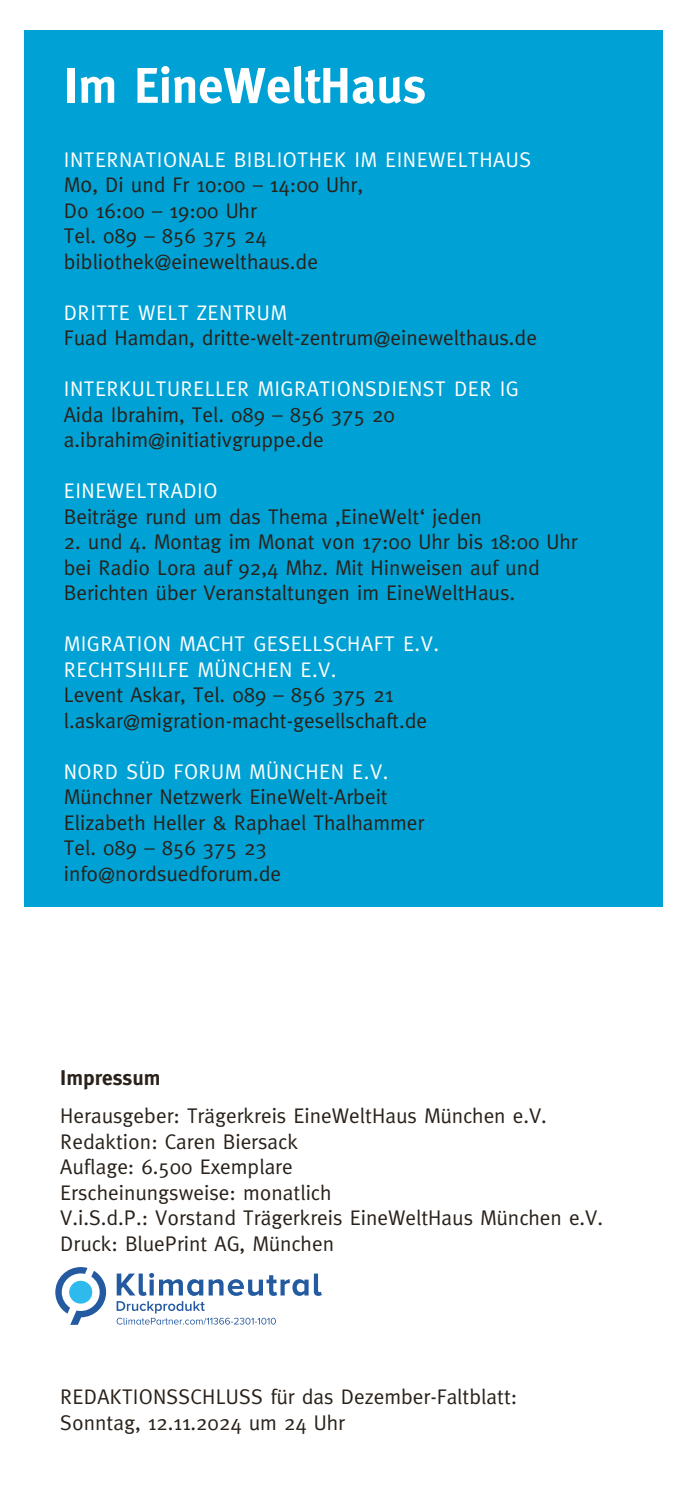
<style>
.page{position:relative;width:688px;height:1489px;background:#fff}
.page>*{position:absolute;margin:0;border:0;box-sizing:border-box;transform-origin:0 0}
.t1{font:700 50px "Meta";color:#fff}
.t2{font:21.25px/25.5px "Meta";color:#29211a}
.t3{font:21.25px/25.5px "Meta";letter-spacing:.025em;color:#fff}
.t4{font:700 21.25px "Meta";color:#29211a}
.s1{color:#fff}
.s2{font-size:22.5px}
</style>
<div class="page">
<div style="left:25px;top:30px;width:638px;height:876px;background:#00a1d4"></div>
<svg style="left:314px;top:1273px;width:8px;height:22px"></svg>
<svg style="left:55px;top:1267px;width:51px;height:57px"></svg>
<svg style="left:117px;top:1273px;width:191px;height:51px"></svg>
<h1 class="t1" style="left:64px;top:57px;width:364px">Im EineWeltHaus</h1>
<p class="t2" style="left:64px;top:146px;width:468px"><span class="s1">INTERNATIONALE BIBLIOTHEK IM EINEWELTHAUS<br></span>M<span class="s2">o</span>, Di und Fr 10:00 – 14:00 Uhr,<br>Do 16:00 – 19:00 Uhr<br>Tel. 089 – 856 375 24<br>bibliothek@einewelthaus.de</p>
<p class="t3" style="left:64px;top:299px;width:224px">DRITTE WELT ZENTRUM</p>
<p class="t2" style="left:64px;top:325px;width:474px">Fuad Hamdan, dritte-welt-zentrum@einewelthaus.de</p>
<p class="t3" style="left:64px;top:376px;width:456px">INTERKULTURELLER MIGRATIONSDIENST DER IG</p>
<p class="t2" style="left:64px;top:401px;width:332px">Aida Ibrahim, Tel. 089 – 856 375 20 a.ibrahim@initiativgruppe.de</p>
<p class="t3" style="left:64px;top:478px;width:155px">EINEWELTRADIO</p>
<p class="t2" style="left:64px;top:503px;width:419px">Beiträge rund um das Thema ‚EineWelt‘ jeden</p>
<p class="t2" style="left:64px;top:529px;width:515px">2. und 4. Montag im Monat von 17:00 Uhr bis 18:00 Uhr bei Radio Lora auf 92,4 Mhz. Mit Hinweisen auf und<br>Berichten über Veranstaltungen im EineWeltHaus.</p>
<p class="t3" style="left:64px;top:631px;width:377px">MIGRATION MACHT GESELLSCHAFT E.V.<br>RECHTSHILFE MÜNCHEN E.V.</p>
<p class="t2" style="left:64px;top:682px;width:365px">Levent Askar, Tel. 089 – 856 375 21 l.askar@migration-macht-gesellschaft.de</p>
<p class="t3" style="left:64px;top:758px;width:326px">NORD SÜD FORUM MÜNCHEN E.V.</p>
<p class="t2" style="left:64px;top:784px;width:362px">Münchner Netzwerk EineWelt-Arbeit<br>Elizabeth Heller &amp; Raphael Thalhammer<br>Tel. 089 – 856 375 23 info@nordsuedforum.de</p>
<p class="t4" style="left:60px;top:1065px;width:102px">Impressum</p>
<p class="t2" style="left:60px;top:1102px;width:544px">Herausgeber: Trägerkreis EineWeltHaus München e.V.<br>Redaktion: Caren Biersack<br>Auflage: 6.500 Exemplare<br>Erscheinungsweise: monatlich<br>V.i.S.d.P.: Vorstand Trägerkreis EineWeltHaus München e.V.<br>Druck: BluePrint AG, München</p>
<p class="t2" style="left:60px;top:1383px;width:458px">REDAKTIONSSCHLUSS für das Dezember-Faltblatt:<br>Sonntag, 12.11.2024 um 24 Uhr</p>
</div>
